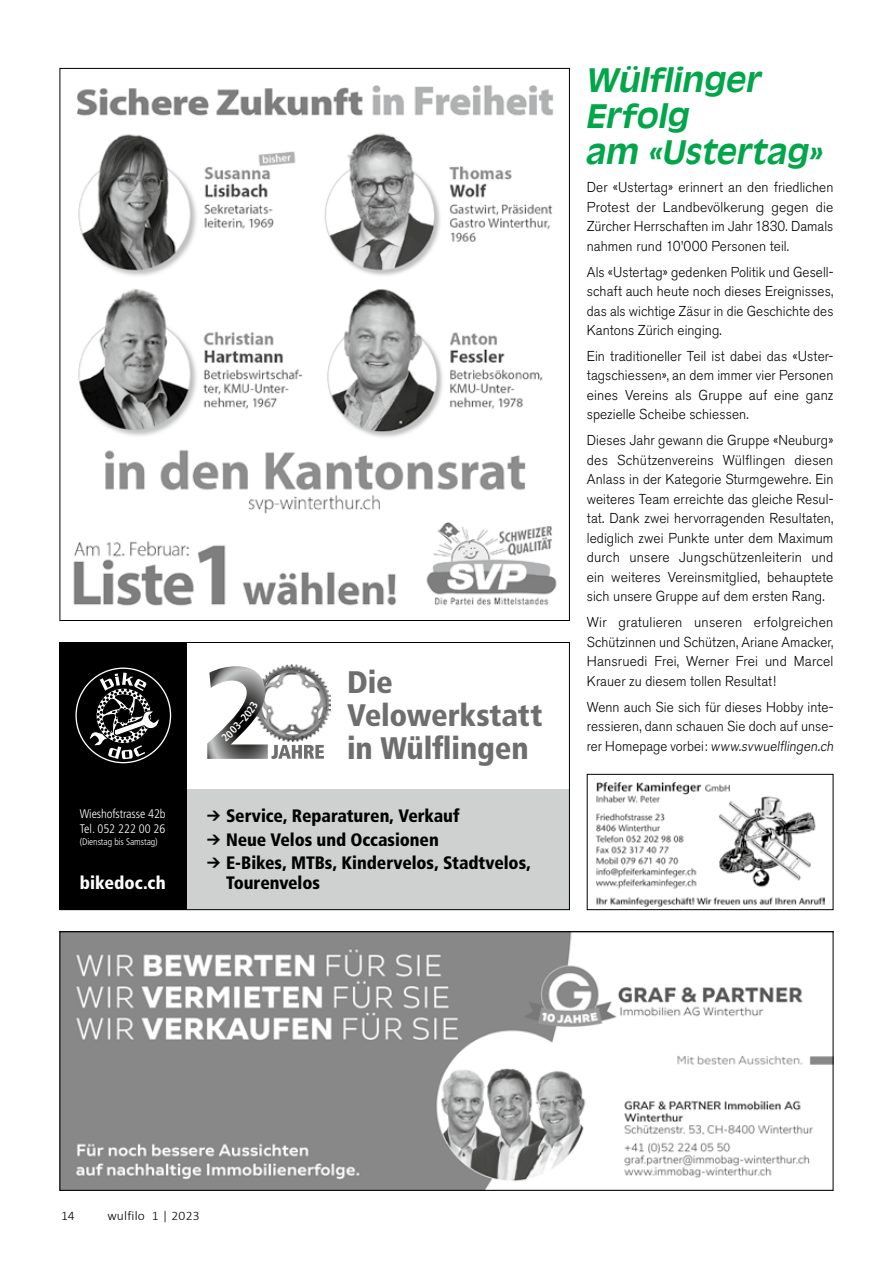
<style>
.page{position:relative;width:893px;height:1263px;background:#fff}
.page>*{position:absolute;margin:0;border:0;box-sizing:border-box;transform-origin:0 0}
.t1{font:italic 700 31.95px/36px "Antique Olive";color:#00a649}
.t2{font:900 condensed 31.2px/33px "Frutiger";letter-spacing:-.005em;color:#6e6e6e}
.t3{font:900 condensed 18px/23.7px "Frutiger";letter-spacing:-.005em;color:#000}
.t4{font:900 condensed 18px "Frutiger";color:#fff}
.t5{font:300 14.25px/19.5px "Akzidenz Grotesk BE";letter-spacing:.005em;color:#000;text-align:justify;scale:.95 1}
.t6{font:300 14.25px/19.5px "Akzidenz Grotesk BE";letter-spacing:.005em;color:#000;text-align:justify;scale:.94 1}
.t7{font:300 14.25px/19.5px "Akzidenz Grotesk BE";letter-spacing:.005em;color:#000;text-align:justify;scale:.96 1}
.t8{font:300 14.25px/19.5px "Akzidenz Grotesk BE";letter-spacing:.005em;color:#000;text-align:justify}
.t9{font:300 13.05px "Calibri";letter-spacing:.015em;color:#000}
.t10{font:300 condensed 12.3px/15px "Frutiger";letter-spacing:-.01em;color:#fff}
.t11{font:300 condensed 9.6px "Frutiger";letter-spacing:-.01em;color:#fff}
</style>
<div class="page">
<img style="left:73px;top:85px;width:484px;height:521px">
<img style="left:62px;top:933px;width:769px;height:256px">
<div style="left:60px;top:931px;width:773px;height:260px;border:1px solid #000"></div>
<img style="left:596px;top:782px;width:229px;height:124px">
<div style="left:587px;top:774px;width:246px;height:136px;border:1px solid #000"></div>
<div style="left:60px;top:790px;width:510px;height:120px;background:#cfd0d0"></div>
<div style="left:60px;top:642px;width:127px;height:268px;background:#000"></div>
<svg style="left:76px;top:668px;width:95px;height:95px"></svg>
<svg style="left:89px;top:673px;width:71px;height:86px"></svg>
<img style="left:282px;top:665px;width:48px;height:60px">
<div style="left:60px;top:642px;width:510px;height:268px;border:1px solid #000"></div>
<svg style="left:207px;top:666px;width:117px;height:93px"></svg>
<p class="t10" style="left:80px;top:806px;width:87px">Wieshofstrasse 42b<br>Tel. 052 222 00 26</p>
<p class="t11" style="left:80px;top:836px;width:80px">(Dienstag bis Samstag)</p>
<p class="t4" style="left:80px;top:872px;width:88px">bikedoc.ch</p>
<h2 class="t2" style="left:347px;top:665px;width:197px">Die<br>Velowerkstatt in Wülflingen</h2>
<p class="t3" style="left:226px;top:804px;width:306px">Service, Reparaturen, Verkauf<br>Neue Velos und Occasionen<br>E-Bikes, MTBs, Kindervelos, Stadtvelos,</p>
<p class="t3" style="left:226px;top:871px;width:95px">Tourenvelos</p>
<h1 class="t1" style="left:585px;top:63px;width:246px">Wülflinger<br>Erfolg<br>am «Ustertag»</h1>
<p class="t5" style="left:587px;top:178px;width:261px">Der «Ustertag» erinnert an den friedlichen Protest der Landbevölkerung gegen die Zürcher Herrschaften im Jahr 1830. Damals nahmen rund 10’000 Personen teil.</p>
<p class="t6" style="left:587px;top:262px;width:264px">Als «Ustertag» gedenken Politik und Gesell&shy;schaft auch heute noch dieses Ereignisses, das als wichtige Zäsur in die Geschichte des Kantons Zürich einging.</p>
<p class="t7" style="left:587px;top:347px;width:258px">Ein traditioneller Teil ist dabei das «Uster&shy;tagschiessen», an dem immer vier Personen eines Vereins als Gruppe auf eine ganz spezielle Scheibe schiessen.</p>
<p class="t5" style="left:587px;top:431px;width:261px">Dieses Jahr gewann die Gruppe «Neuburg» des Schützenvereins Wülflingen diesen Anlass in der Kategorie Sturmgewehre. Ein weiteres Team erreichte das gleiche Resul&shy;tat. Dank zwei hervorragenden Resultaten, lediglich zwei Punkte unter dem Maximum durch unsere Jungschützenleiterin und ein weiteres Vereinsmitglied, behauptete sich unsere Gruppe auf dem ersten Rang.</p>
<p class="t8" style="left:587px;top:613px;width:248px">Wir gratulieren unseren erfolgreichen Schützinnen und Schützen, Ariane Amacker, Hansruedi Frei, Werner Frei und Marcel Krauer zu diesem tollen Resultat!</p>
<p class="t5" style="left:587px;top:697px;width:264px;text-align:left">Wenn auch Sie sich für dieses Hobby inte&shy;ressieren, dann schauen Sie doch auf unse&shy;rer Homepage vorbei : www.svwuelflingen.ch</p>
<p class="t9" style="left:61px;top:1207px;width:15px">14</p>
<p class="t9" style="left:107px;top:1207px;width:94px">wulfilo 1 | 2023</p>
</div>
